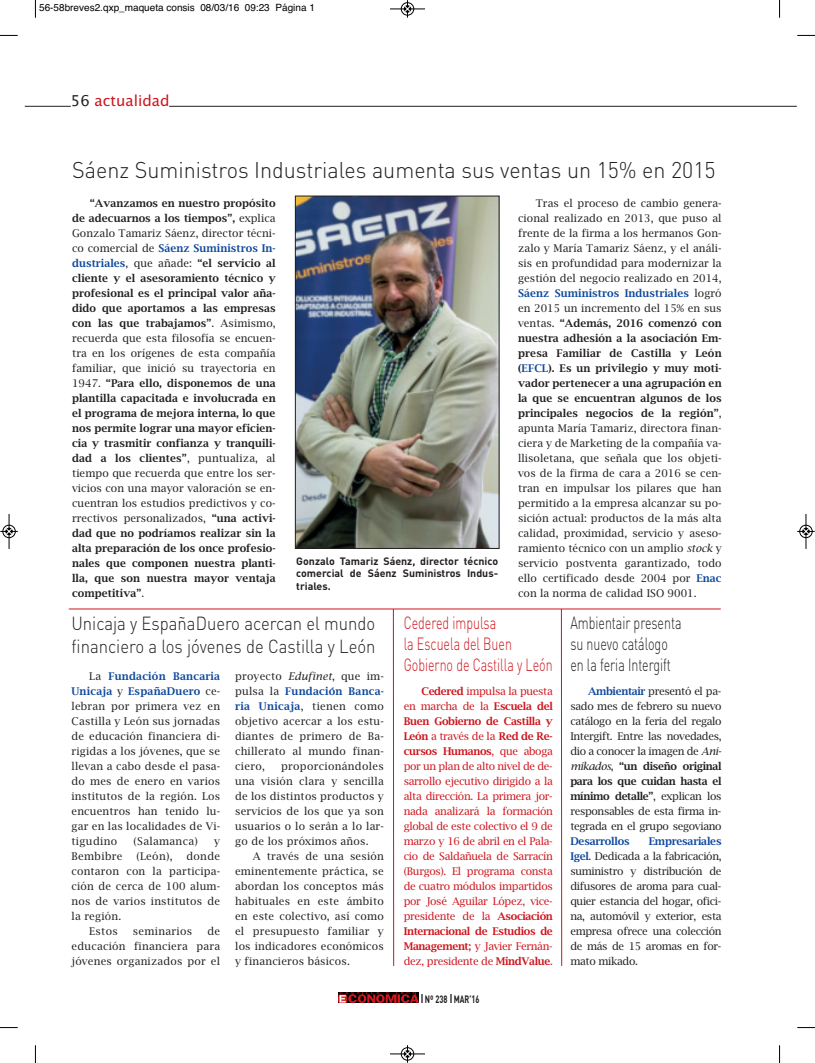
<style>
.page{position:relative;width:815px;height:1063px;background:#fff}
.page>*{position:absolute;margin:0;border:0;box-sizing:border-box;transform-origin:0 0}
.t1{font:300 22.5px "DIN";color:#231f20;scale:.96 1}
.t2{font:300 18.75px/22.5px "DIN";color:#231f20;scale:.89 1}
.t3{font:300 17.5px/21px "DIN";color:#cd151d;scale:.71 1}
.t4{font:300 17.5px/21px "DIN";color:#231f20;scale:.71 1}
.t5{font:15px "Lucida Sans";color:#cd151d}
.t6{font:10.62px/15px "Lucida Bright";letter-spacing:.02em;color:#231f20;text-align:justify}
.t7{font:600 10.62px/15px "Lucida Bright";letter-spacing:.005em;color:#231f20;text-align:justify}
.t8{font:10.62px/15px "Lucida Bright";letter-spacing:-.03em;color:#cd151d;text-align:justify}
.t9{font:700 10.62px/12.8px "DIN";color:#231f20;text-align:justify}
.t10{font:700 10.62px "DIN";color:#231f20;scale:.7 1}
.t11{font:600 10.62px "Lucida Bright";letter-spacing:-.02em;color:#0f499d}
.t12{font:10px "Helvetica";color:#000}
.s1{color:#231f20}
.s2{font-weight:400}
.s3{color:#0f499d}
.s4{font-weight:600;color:#0f499d}
.s5{font-weight:600}
.s6{font-style:italic}
.s7{font-family:"American Typewriter";font-weight:700;font-stretch:condensed;color:#0f499d}
.s8{font-family:"American Typewriter";font-weight:300;font-stretch:condensed}
</style>
<div class="page">
<img style="left:338px;top:992px;width:80px;height:11px">
<hr style="left:25px;top:106px;width:46px;height:1px;background:#231f20">
<hr style="left:169px;top:106px;width:628px;height:1px;background:#231f20">
<hr style="left:393px;top:609px;width:1px;height:357px;background:#cd151d">
<hr style="left:561px;top:609px;width:1px;height:357px;background:#cd151d">
<hr style="left:69px;top:609px;width:652px;height:1px;background:#cd151d">
<img style="left:297px;top:198px;width:200px;height:349px">
<div style="left:295px;top:196px;width:204px;height:353px;border:1px solid #231f20"></div>
<svg style="left:35px;top:0;width:1px;height:18px"></svg>
<svg style="left:0;top:35px;width:18px;height:1px"></svg>
<svg style="left:779px;top:0;width:1px;height:18px"></svg>
<svg style="left:797px;top:35px;width:18px;height:1px"></svg>
<svg style="left:35px;top:1045px;width:1px;height:18px"></svg>
<svg style="left:0;top:1027px;width:18px;height:1px"></svg>
<svg style="left:779px;top:1045px;width:1px;height:18px"></svg>
<svg style="left:797px;top:1027px;width:18px;height:1px"></svg>
<div style="left:401px;top:2px;width:13px;height:14px;border:1px solid #fff;border-radius:50%"></div>
<hr style="left:390px;top:9px;width:35px;height:1px;background:#000">
<div style="left:401px;top:3px;width:13px;height:12px;border:1px solid #000;border-radius:50%"></div>
<svg style="left:404px;top:0;width:7px;height:18px"></svg>
<div style="left:401px;top:1047px;width:13px;height:14px;border:1px solid #fff;border-radius:50%"></div>
<hr style="left:390px;top:1054px;width:35px;height:1px;background:#000">
<div style="left:401px;top:1048px;width:13px;height:12px;border:1px solid #000;border-radius:50%"></div>
<svg style="left:404px;top:1045px;width:7px;height:18px"></svg>
<div style="left:2px;top:525px;width:14px;height:13px;border:1px solid #fff;border-radius:50%"></div>
<hr style="left:9px;top:514px;width:1px;height:35px;background:#000">
<div style="left:3px;top:525px;width:12px;height:13px;border:1px solid #000;border-radius:50%"></div>
<svg style="left:0;top:528px;width:18px;height:7px"></svg>
<div style="left:799px;top:525px;width:14px;height:13px;border:1px solid #fff;border-radius:50%"></div>
<hr style="left:806px;top:514px;width:1px;height:35px;background:#000">
<div style="left:800px;top:525px;width:12px;height:13px;border:1px solid #000;border-radius:50%"></div>
<svg style="left:797px;top:528px;width:18px;height:7px"></svg>
<p class="t12" style="left:39px;top:2px;width:277px">56-58breves2.qxp_maqueta consis 08/03/16 09:23 Página 1</p>
<h3 class="t5" style="left:71px;top:95px;width:100px"><span class="s1">56</span> actualidad</h3>
<h1 class="t1" style="left:72px;top:157px;width:672px">Sáenz Suministros Industriales aumenta sus ventas un 15% en 2015</h1>
<p class="t7" style="left:72px;top:196px;width:205px;text-indent:18px">“Avanzamos en nuestro propósito de adecuarnos a los tiempos”, <span class="s2">explica Gonzalo Tamariz Sáenz, director técni&shy;co comercial de</span> <span class="s3">Sáenz Suministros In&shy;dustriales</span><span class="s2">, que añade:</span> “el servicio al cliente y el asesoramiento técnico y profesional es el principal valor aña&shy;dido que aportamos a las empresas con las que trabajamos”<span class="s2">. Asimismo, recuerda que esta filosofía se encuen&shy;tra en los orígenes de esta compañía familiar, que inició su trayectoria en 1947.</span> “Para ello, disponemos de una plantilla capacitada e involucrada en el programa de mejora interna, lo que nos permite lograr una mayor eficien&shy;cia y trasmitir confianza y tranquili&shy;dad a los clientes”<span class="s2">, puntualiza, al tiempo que recuerda que entre los ser&shy;vicios con una mayor valoración se en&shy;cuentran los estudios predictivos y co&shy;rrectivos personalizados,</span> “una activi&shy;dad que no podríamos realizar sin la alta preparación de los once profesio&shy;nales que componen nuestra planti&shy;lla, que son nuestra mayor ventaja competitiva”<span class="s2">.</span></p>
<p class="t6" style="left:518px;top:196px;width:205px;text-indent:18px">Tras el proceso de cambio genera&shy;cional realizado en 2013, que puso al frente de la firma a los hermanos Gon&shy;zalo y María Tamariz Sáenz, y el análi&shy;sis en profundidad para modernizar la gestión del negocio realizado en 2014, <span class="s4">Sáenz Suministros Industriales</span> logró en 2015 un incremento del 15% en sus ventas. <span class="s5">“Además, 2016 comenzó con nuestra adhesión a la asociación Em&shy;presa Familiar de Castilla y León (</span><span class="s4">EFCL</span><span class="s5">). Es un privilegio y muy moti&shy;vador pertenecer a una agrupación en la que se encuentran algunos de los principales negocios de la región”</span>, apunta María Tamariz, directora finan&shy;ciera y de Marketing de la compañía va&shy;llisoletana, que señala que los objeti&shy;vos de la firma de cara a 2016 se cen&shy;tran en impulsar los pilares que han permitido a la empresa alcanzar su po&shy;sición actual: productos de la más alta calidad, proximidad, servicio y aseso&shy;ramiento técnico con un amplio <span class="s6">stock</span> y servicio postventa garantizado, todo ello certificado desde 2004 por <span class="s4">Enac </span>con la norma de calidad ISO 9001.</p>
<p class="t9" style="left:296px;top:555px;width:203px">Gonzalo Tamariz Sáenz, director técnico comercial de Sáenz Suministros Indus&shy;triales.</p>
<h2 class="t2" style="left:72px;top:612px;width:343px">Unicaja y EspañaDuero acercan el mundo financiero a los jóvenes de Castilla y León</h2>
<p class="t6" style="left:72px;top:669px;width:150px;text-indent:18px">La <span class="s4">Fundación Bancaria Unicaja</span> y <span class="s4">EspañaDuero</span> ce&shy;lebran por primera vez en Castilla y León sus jornadas de educación financiera di&shy;rigidas a los jóvenes, que se llevan a cabo desde el pasa&shy;do mes de enero en varios institutos de la región. Los encuentros han tenido lu&shy;gar en las localidades de Vi&shy;tigudino</p>
<p class="t6" style="left:235px;top:669px;width:150px">proyecto <span class="s6">Edufinet</span>, que im&shy;pulsa la <span class="s4">Fundacio</span><span class="s7">́</span><span class="s4">n Banca&shy;ria Unicaja</span>, tienen como objetivo acercar a los estu&shy;diantes de primero de Ba&shy;chillerato al mundo finan&shy;ciero,</p>
<p class="t6" style="left:235px;top:759px;width:150px;text-indent:46px">proporcionándoles una visión clara y sencilla de los distintos productos y servicios de los que ya son usuarios o lo será<span class="s8">́</span>n a lo lar&shy;go de los próximos años.</p>
<p class="t6" style="left:235px;top:849px;width:150px;text-indent:18px">A través de una sesión eminentemente práctica, se abordan los conceptos más habituales en este ámbito en este colectivo, así como el presupuesto familiar y los indicadores económicos y financieros básicos.</p>
<p class="t6" style="left:134px;top:834px;width:66px">(Salamanca)</p>
<p class="t6" style="left:214px;top:834px;width:7px">y</p>
<p class="t6" style="left:72px;top:849px;width:52px">Bembibre</p>
<p class="t6" style="left:136px;top:849px;width:38px">(León),</p>
<p class="t6" style="left:186px;top:849px;width:35px">donde</p>
<p class="t6" style="left:72px;top:864px;width:150px">contaron con la participa-</p>
<p class="t6" style="left:72px;top:879px;width:150px">ción de cerca de 100 alum-</p>
<p class="t6" style="left:71px;top:894px;width:150px">nos de varios institutos de</p>
<p class="t6" style="left:72px;top:909px;width:51px">la región.</p>
<p class="t6" style="left:89px;top:924px;width:30px">Estos</p>
<p class="t6" style="left:133px;top:924px;width:61px">seminarios</p>
<p class="t6" style="left:72px;top:924px;width:150px;text-indent:136px">de educación financiera para jóvenes organizados por el</p>
<h3 class="t3" style="left:404px;top:613px;width:211px">Cedered impulsa<br>la Escuela del Buen<br>Gobierno de Castilla y León</h3>
<p class="t8" style="left:404px;top:684px;width:151px;text-indent:18px"><span class="s5">Cedered</span> impulsa la puesta en marcha de la <span class="s5">Escuela del Buen Gobierno de Castilla y León</span> a través de la <span class="s5">Red de Re&shy;cursos Humanos</span>, que aboga por un plan de alto nivel de de&shy;sarrollo ejecutivo dirigido a la alta dirección. La primera jor&shy;nada analizará la formación global de este colectivo el 9 de marzo y 16 de abril en el Pala&shy;cio de Saldañuela de Sarracín (Burgos). El programa consta de cuatro módulos impartidos por José Aguilar López, vice&shy;presidente de la <span class="s5">Asociación Internacional de Estudios de Management;</span> y Javier Fernán&shy;dez, presidente de <span class="s5">MindValue</span>.</p>
<p class="t10" style="left:425px;top:993px;width:79px">Nº 238 MAR’16</p>
<h3 class="t4" style="left:570px;top:613px;width:158px">Ambientair presenta su nuevo catálogo en la feria Intergift</h3>
<p class="t6" style="left:570px;top:684px;width:153px;text-indent:18px"><span class="s4">Ambientair</span> presentó el pa&shy;sado mes de febrero su nuevo catálogo en la feria del regalo Intergift. Entre las novedades, dio a conocer la imagen de <span class="s6">Ani&shy;mikados</span>, <span class="s5">“un diseño original para los que cuidan hasta el mínimo detalle”</span>, explican los responsables de esta firma in&shy;tegrada en el grupo segoviano</p>
<p class="t11" style="left:570px;top:835px;width:61px">Desarrollos</p>
<p class="t6" style="left:570px;top:834px;width:153px;text-indent:78px"><span class="s4">Empresariales Igel</span>. Dedicada a la fabricación, suministro y distribución de difusores de aroma para cual&shy;quier estancia del hogar, ofici&shy;na, automóvil y exterior, esta empresa ofrece una colección de más de 15 aromas en for&shy;mato mikado.</p>
</div>
